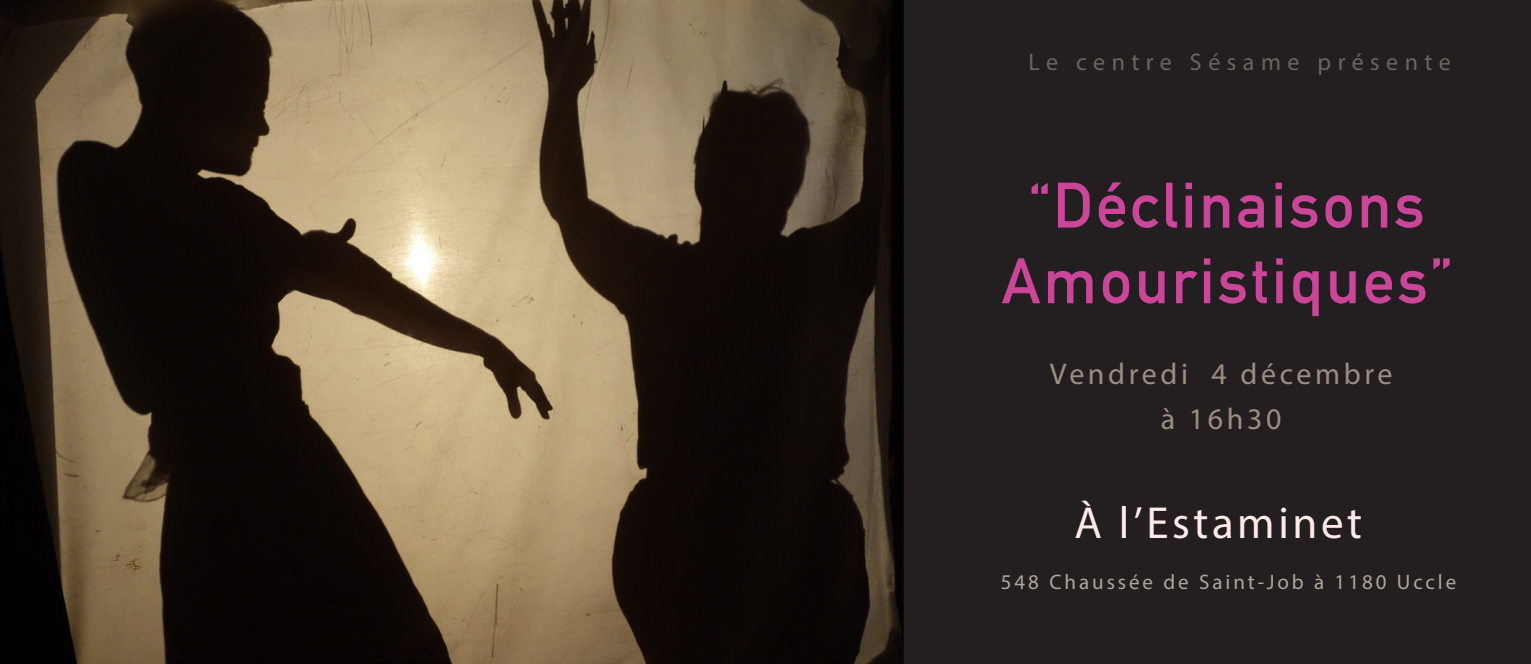
<style>
.page{position:relative;width:1531px;height:664px;background:#fff}
.page>*{position:absolute;margin:0;border:0;box-sizing:border-box;transform-origin:0 0}
.t1{font:700 63px "DIN Alternate";letter-spacing:.05em;color:#cb4599}
.t2{font:45px "Myriad Pro";letter-spacing:.08em;color:#ffeae9}
.t3{font:30px "Myriad Pro";letter-spacing:.12em;color:#9d8d81}
.t4{font:24px "Myriad Pro";letter-spacing:.27em;color:#6c655e}
.t5{font:21px "Myriad Pro";letter-spacing:.14em;color:#afa599}
</style>
<div class="page">
<img style="left:0;top:0;width:904px;height:663px">
<div style="left:904px;top:0;width:627px;height:663px;background:#231f20"></div>
<p class="t4" style="left:1028px;top:47px;width:424px">Le centre Sésame présente</p>
<p class="t1" style="left:1029px;top:157px;width:397px">“Déclinaisons</p>
<p class="t1" style="left:1002px;top:233px;width:452px">Amouristiques”</p>
<p class="t3" style="left:1050px;top:355px;width:344px">Vendredi 4 décembre</p>
<p class="t3" style="left:1161px;top:400px;width:122px">à 16h30</p>
<p class="t2" style="left:1074px;top:494px;width:289px">À l’Estaminet</p>
<p class="t5" style="left:1001px;top:568px;width:457px">548 Chaussée de Saint-Job à 1180 Uccle</p>
</div>
